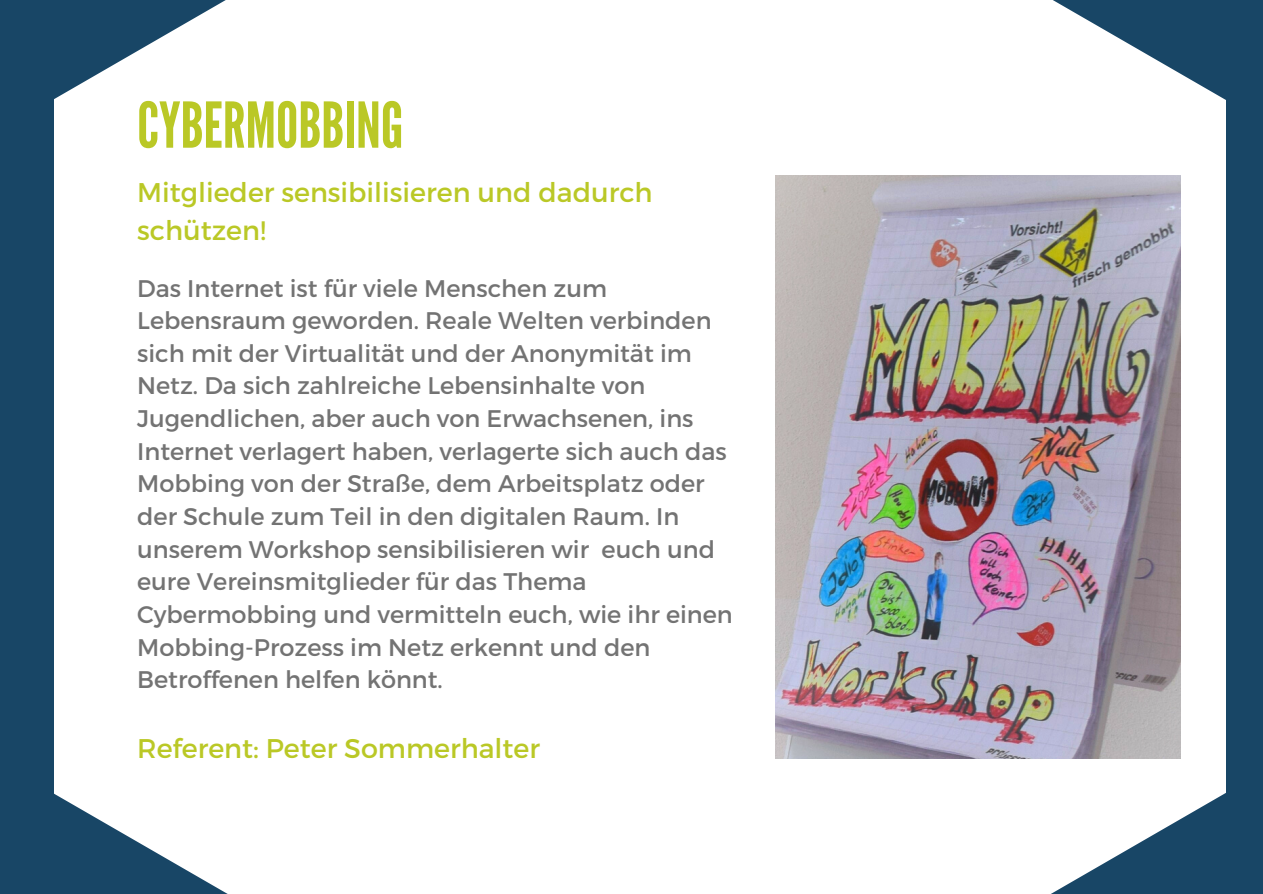
<style>
.page{position:relative;width:1263px;height:894px;background:#fff}
.page>*{position:absolute;margin:0;border:0;box-sizing:border-box;transform-origin:0 0}
.t1{font:63px "League Gothic";color:#bac826}
.t2{font:27px/37px "Montserrat";color:#bac826}
.t3{font:24px/32.5px "Montserrat";color:#737373}
</style>
<div class="page">
<div style="left:0;top:0;width:1263px;height:893px;background:#184666"></div>
<div style="left:54px;top:0;width:1171px;height:893px;background:#fff"></div>
<img style="left:776px;top:176px;width:405px;height:582px">
<h1 class="t1" style="left:137px;top:89px;width:268px">CYBERMOBBING</h1>
<p class="t2" style="left:137px;top:173px;width:517px">Mitglieder sensibilisieren und dadurch schützen!</p>
<p class="t3" style="left:137px;top:270px;width:597px">Das Internet ist für viele Menschen zum Lebensraum geworden. Reale Welten verbinden sich mit der Virtualität und der Anonymität im Netz. Da sich zahlreiche Lebensinhalte von Jugendlichen, aber auch von Erwachsenen, ins Internet verlagert haben, verlagerte sich auch das Mobbing von der Straße, dem Arbeitsplatz oder der Schule zum Teil in den digitalen Raum. In unserem Workshop sensibilisieren wir euch und eure Vereinsmitglieder für das Thema Cybermobbing und vermitteln euch, wie ihr einen Mobbing-Prozess im Netz erkennt und den Betroffenen helfen könnt.</p>
<p class="t2" style="left:137px;top:728px;width:404px">Referent: Peter Sommerhalter</p>
</div>
